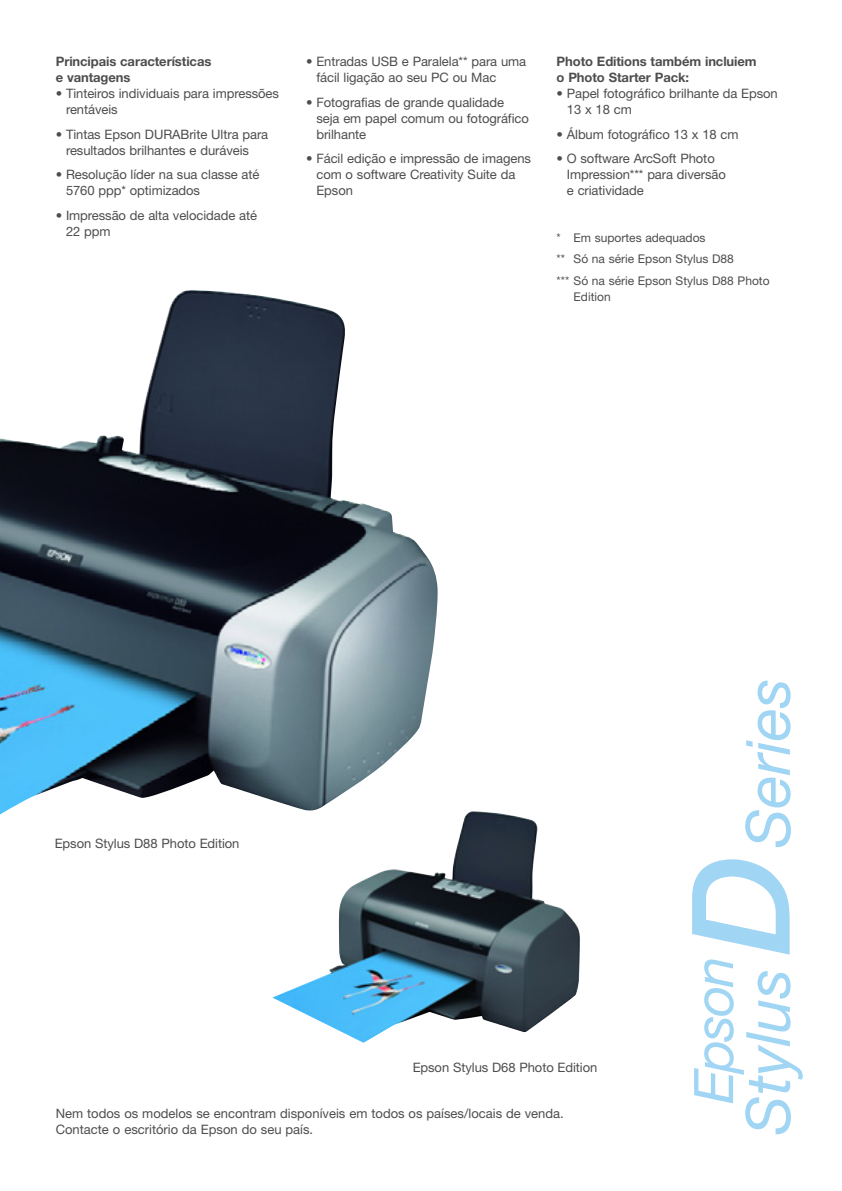
<style>
.page{position:relative;width:842px;height:1191px;background:#fff}
.page>*{position:absolute;margin:0;border:0;box-sizing:border-box;transform-origin:0 0}
.t1{font:italic 500 136.4px "Helvetica Neue";color:#a0d5f3}
.t2{font:italic 61px "Helvetica Neue";color:#a0d5f3}
.t3{font:italic 54.6px "Helvetica Neue";letter-spacing:-.035em;color:#a0d5f3}
.t4{font:13px/16px "Helvetica Neue";letter-spacing:-.005em;color:#4d4d4d}
.t5{font:700 13px/16px "Helvetica Neue";letter-spacing:-.005em;color:#4d4d4d}
.t6{font:12px/21.6px "Helvetica Neue";color:#4d4d4d}
</style>
<div class="page">
<img style="left:272px;top:811px;width:308px;height:231px">
<img style="left:0;top:290px;width:438px;height:531px">
<p class="t5" style="left:56px;top:55px;width:157px">Principais características e vantagens</p>
<p class="t4" style="left:66px;top:87px;width:214px;text-indent:-10px">• Tinteiros individuais para impressões rentáveis</p>
<p class="t4" style="left:66px;top:127px;width:204px;text-indent:-10px">• Tintas Epson DURABrite Ultra para resultados brilhantes e duráveis</p>
<p class="t4" style="left:66px;top:168px;width:195px;text-indent:-10px">• Resolução líder na sua classe até<br>5760 ppp* optimizados</p>
<p class="t4" style="left:66px;top:208px;width:193px;text-indent:-10px">• Impressão de alta velocidade até<br>22 ppm</p>
<p class="t4" style="left:316px;top:55px;width:211px;text-indent:-10px">• Entradas USB e Paralela** para uma fácil ligação ao seu PC ou Mac</p>
<p class="t4" style="left:316px;top:95px;width:214px;text-indent:-10px">• Fotografias de grande qualidade seja em papel comum ou fotográfico brilhante</p>
<p class="t4" style="left:316px;top:152px;width:216px;text-indent:-10px">• Fácil edição e impressão de imagens com o software Creativity Suite da<br>Epson</p>
<p class="t5" style="left:557px;top:55px;width:202px">Photo Editions também incluiem o Photo Starter Pack:</p>
<p class="t4" style="left:567px;top:87px;width:212px;text-indent:-10px">• Papel fotográfico brilhante da Epson<br>13 x 18 cm</p>
<p class="t4" style="left:557px;top:127px;width:183px">• Álbum fotográfico 13 x 18 cm</p>
<p class="t4" style="left:567px;top:152px;width:160px;text-indent:-10px">• O software ArcSoft Photo<br>Impression*** para diversão e criatividade</p>
<p class="t6" style="left:557px;top:228px;width:215px">* Em suportes adequados<br>** Só na série Epson Stylus D88<br>*** Só na série Epson Stylus D88 Photo</p>
<p class="t6" style="left:574px;top:287px;width:39px">Edition</p>
<p class="t4" style="left:55px;top:836px;width:186px">Epson Stylus D88 Photo Edition</p>
<h2 class="t2" style="left:746px;top:848px;width:172px;rotate:-90deg">Series</h2>
<p class="t4" style="left:413px;top:1061px;width:186px">Epson Stylus D68 Photo Edition</p>
<p class="t4" style="left:56px;top:1107px;width:509px">Nem todos os modelos se encontram disponíveis em todos os países/locais de venda.<br>Contacte o escritório da Epson do seu país.</p>
<h1 class="t1" style="left:692px;top:954px;width:101px;rotate:-90deg">D</h1>
<h3 class="t3" style="left:694px;top:1103px;width:149px;rotate:-90deg">Epson</h3>
<h2 class="t2" style="left:746px;top:1135px;width:169px;rotate:-90deg">Stylus</h2>
</div>
